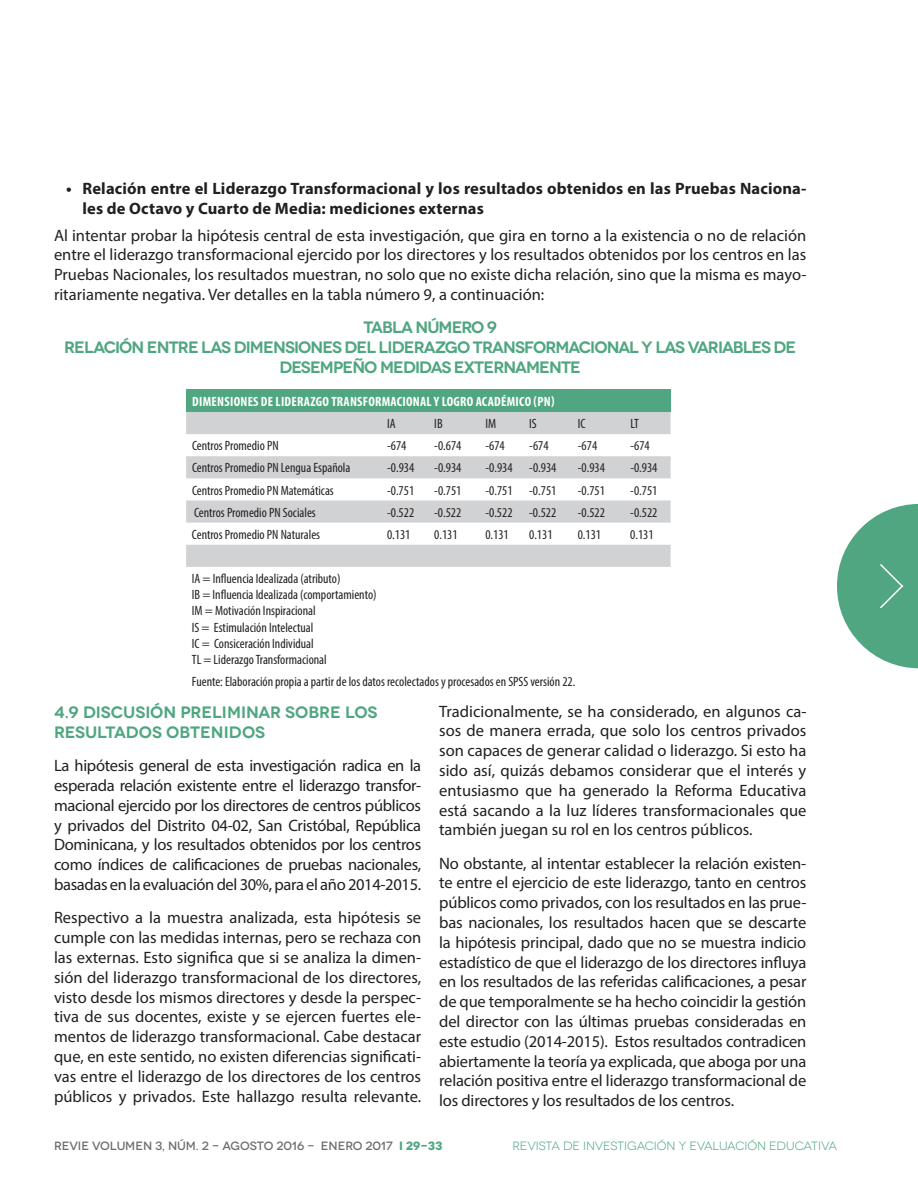
<style>
.page{position:relative;width:918px;height:1188px;background:#fff}
.page>*{position:absolute;margin:0;border:0;box-sizing:border-box;transform-origin:0 0}
.t1{font:16.5px/19.8px "Myriad Pro";letter-spacing:-.005em;color:#231f20;text-align:justify}
.t2{font:700 16.5px/19.8px "Myriad Pro";letter-spacing:.01em;color:#231f20}
.t3{font:600 16.5px/19.8px "Novecentowide";letter-spacing:-.05em;color:#4fa680;text-align:center}
.t4{font:600 16.5px/19.8px "Novecentowide";color:#4fa680}
.t5{font:condensed 13.5px/16.2px "Myriad Pro";color:#231f20}
.t6{font:700 condensed 13.5px "Myriad Pro";letter-spacing:.02em;color:#fff}
.t7{font:500 12px "Novecentowide";color:#6c6d70}
.t8{font:12px "Novecentowide";letter-spacing:-.01em;color:#4fa680}
.s1{font-weight:700;color:#4fa680}
</style>
<div class="page">
<svg style="left:837px;top:504px;width:81px;height:164px"></svg>
<div style="left:186px;top:390px;width:485px;height:22px;background:#4fa680"></div>
<svg style="left:186px;top:412px;width:485px;height:155px;fill:#d1d2d4"></svg>
<p class="t2" style="left:82px;top:178px;width:725px;text-indent:-16px">• Relación entre el Liderazgo Transformacional y los resultados obtenidos en las Pruebas Naciona&shy;les de Octavo y Cuarto de Media: mediciones externas</p>
<p class="t1" style="left:54px;top:225px;width:754px">Al intentar probar la hipótesis central de esta investigación, que gira en torno a la existencia o no de relación entre el liderazgo transformacional ejercido por los directores y los resultados obtenidos por los centros en las Pruebas Nacionales, los resultados muestran, no solo que no existe dicha relación, sino que la misma es mayo&shy;ritariamente negativa. Ver detalles en la tabla número 9, a continuación:</p>
<p class="t3" style="left:64px;top:318px;width:734px">TABLA NÚMERO 9<br>RELACIÓN ENTRE LAS DIMENSIONES DEL LIDERAZGO TRANSFORMACIONAL Y LAS VARIABLES DE<br>DESEMPEÑO MEDIDAS EXTERNAMENTE</p>
<p class="t6" style="left:192px;top:393px;width:364px">DIMENSIONES DE LIDERAZGO TRANSFORMACIONAL Y LOGRO ACADÉMICO (PN)</p>
<p class="t5" style="left:387px;top:415px;width:10px">IA</p>
<p class="t5" style="left:434px;top:415px;width:10px">IB</p>
<p class="t5" style="left:486px;top:415px;width:12px">IM</p>
<p class="t5" style="left:529px;top:415px;width:9px">IS</p>
<p class="t5" style="left:578px;top:415px;width:9px">IC</p>
<p class="t5" style="left:630px;top:415px;width:10px">LT</p>
<p class="t5" style="left:192px;top:438px;width:88px">Centros Promedio PN</p>
<p class="t5" style="left:387px;top:438px;width:21px">-674</p>
<p class="t5" style="left:434px;top:438px;width:29px">-0.674</p>
<p class="t5" style="left:485px;top:438px;width:21px">-674</p>
<p class="t5" style="left:529px;top:438px;width:21px">-674</p>
<p class="t5" style="left:578px;top:438px;width:21px">-674</p>
<p class="t5" style="left:630px;top:438px;width:21px">-674</p>
<p class="t5" style="left:192px;top:460px;width:160px">Centros Promedio PN Lengua Española</p>
<p class="t5" style="left:387px;top:460px;width:29px">-0.934</p>
<p class="t5" style="left:434px;top:460px;width:29px">-0.934</p>
<p class="t5" style="left:485px;top:460px;width:72px">-0.934 -0.934</p>
<p class="t5" style="left:578px;top:460px;width:29px">-0.934</p>
<p class="t5" style="left:630px;top:460px;width:29px">-0.934</p>
<p class="t5" style="left:192px;top:482px;width:143px">Centros Promedio PN Matemáticas</p>
<p class="t5" style="left:387px;top:482px;width:29px">-0.751</p>
<p class="t5" style="left:434px;top:482px;width:29px">-0.751</p>
<p class="t5" style="left:485px;top:482px;width:72px">-0.751 -0.751</p>
<p class="t5" style="left:578px;top:482px;width:29px">-0.751</p>
<p class="t5" style="left:630px;top:482px;width:29px">-0.751</p>
<p class="t5" style="left:194px;top:504px;width:123px">Centros Promedio PN Sociales</p>
<p class="t5" style="left:387px;top:504px;width:29px">-0.522</p>
<p class="t5" style="left:434px;top:504px;width:29px">-0.522</p>
<p class="t5" style="left:485px;top:504px;width:72px">-0.522 -0.522</p>
<p class="t5" style="left:578px;top:504px;width:29px">-0.522</p>
<p class="t5" style="left:630px;top:504px;width:29px">-0.522</p>
<p class="t5" style="left:192px;top:526px;width:130px">Centros Promedio PN Naturales</p>
<p class="t5" style="left:387px;top:526px;width:25px">0.131</p>
<p class="t5" style="left:434px;top:526px;width:25px">0.131</p>
<p class="t5" style="left:485px;top:526px;width:25px">0.131</p>
<p class="t5" style="left:529px;top:526px;width:25px">0.131</p>
<p class="t5" style="left:578px;top:526px;width:25px">0.131</p>
<p class="t5" style="left:630px;top:526px;width:25px">0.131</p>
<p class="t5" style="left:192px;top:570px;width:186px">IA = Influencia Idealizada (atributo)<br>IB = Influencia Idealizada (comportamiento)<br>IM = Motivación Inspiracional<br>IS = Estimulación Intelectual<br>IC = Consiceración Individual<br>TL = Liderazgo Transformacional</p>
<p class="t5" style="left:192px;top:673px;width:385px">Fuente: Elaboración propia a partir de los datos recolectados y procesados en SPSS versión 22.</p>
<p class="t4" style="left:54px;top:703px;width:325px">4.9 DISCUSIÓN PRELIMINAR SOBRE LOS<br>RESULTADOS OBTENIDOS</p>
<p class="t1" style="left:54px;top:756px;width:369px">La hipótesis general de esta investigación radica en la esperada relación existente entre el liderazgo transfor&shy;macional ejercido por los directores de centros públicos y privados del Distrito 04-02, San Cristóbal, República Dominicana, y los resultados obtenidos por los centros como índices de calificaciones de pruebas nacionales, basadas en la evaluación del 30%, para el año 2014-2015.</p>
<p class="t1" style="left:54px;top:908px;width:369px">Respectivo a la muestra analizada, esta hipótesis se cumple con las medidas internas, pero se rechaza con las externas. Esto significa que si se analiza la dimen&shy;sión del liderazgo transformacional de los directores, visto desde los mismos directores y desde la perspec&shy;tiva de sus docentes, existe y se ejercen fuertes ele&shy;mentos de liderazgo transformacional. Cabe destacar que, en este sentido, no existen diferencias significati&shy;vas entre el liderazgo de los directores de los centros públicos y privados. Este hallazgo resulta relevante.</p>
<p class="t1" style="left:439px;top:701px;width:369px">Tradicionalmente, se ha considerado, en algunos ca&shy;sos de manera errada, que solo los centros privados son capaces de generar calidad o liderazgo. Si esto ha sido así, quizás debamos considerar que el interés y entusiasmo que ha generado la Reforma Educativa está sacando a la luz líderes transformacionales que también juegan su rol en los centros públicos.</p>
<p class="t1" style="left:439px;top:853px;width:369px">No obstante, al intentar establecer la relación existen&shy;te entre el ejercicio de este liderazgo, tanto en centros públicos como privados, con los resultados en las prue&shy;bas nacionales, los resultados hacen que se descarte la hipótesis principal, dado que no se muestra indicio estadístico de que el liderazgo de los directores influya en los resultados de las referidas calificaciones, a pesar de que temporalmente se ha hecho coincidir la gestión del director con las últimas pruebas consideradas en este estudio (2014-2015). Estos resultados contradicen abiertamente la teoría ya explicada, que aboga por una relación positiva entre el liderazgo transformacional de los directores y los resultados de los centros.</p>
<p class="t7" style="left:54px;top:1139px;width:390px">REVIE VOLUMEN 3, NÚM. 2 - AGOSTO 2016 - ENERO 2017 <span class="s1">i 29-33</span></p>
<p class="t8" style="left:512px;top:1139px;width:326px">REVISTA DE INVESTIGACIÓN Y EVALUACIÓN EDUCATIVA</p>
</div>
